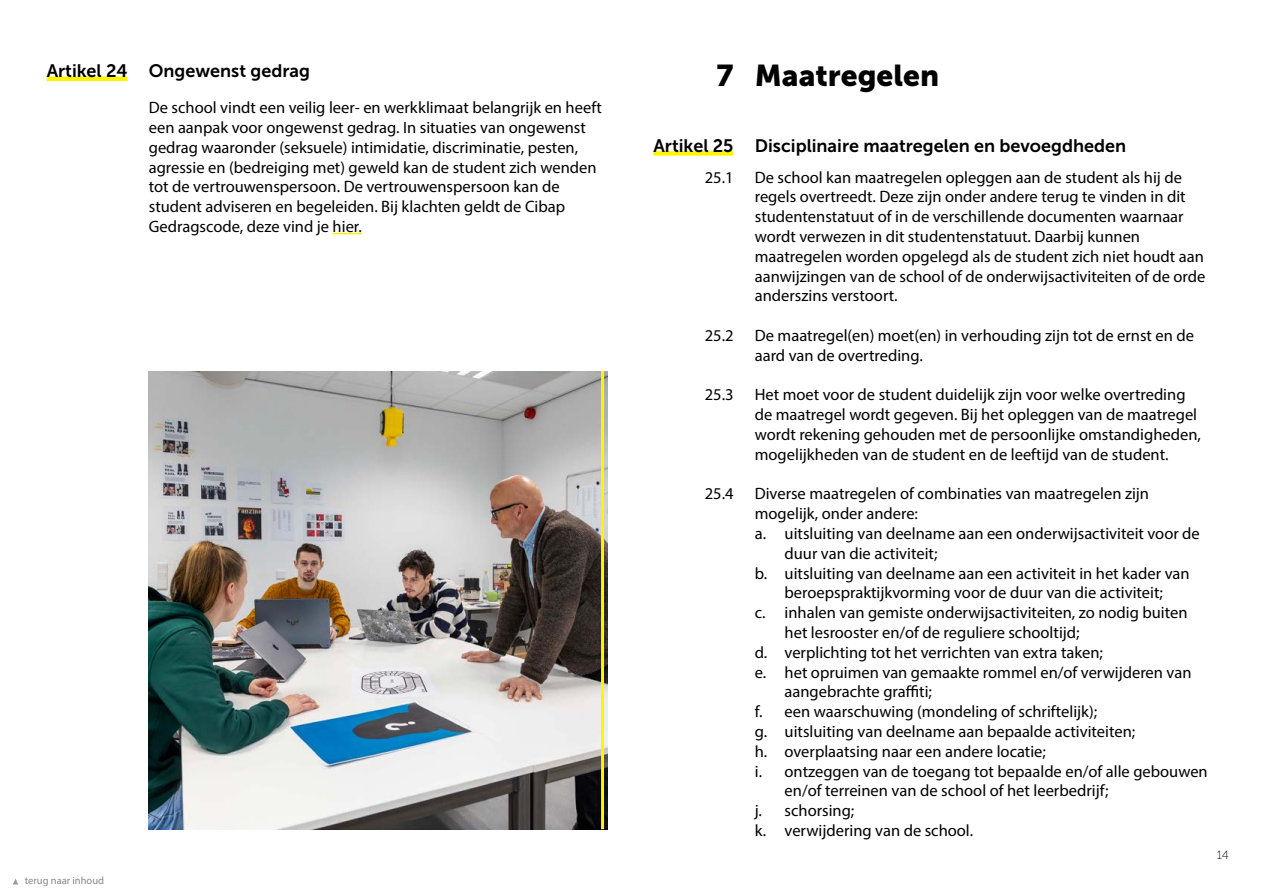
<style>
.page{position:relative;width:1263px;height:893px;background:#fff}
.page>*{position:absolute;margin:0;border:0;box-sizing:border-box;transform-origin:0 0}
._03-Kop_20_pt{font:30px "Museo Sans 900";color:#000}
._03-Kop_13_pt_TF{font:18px "Museo Sans 700";color:#000}
._04-Tekstkop_opsom{font:16.5px/19.8px "Myriad Pro";color:#000}
._05-tekst_opsom_a-b{font:16.5px/19.8px "Myriad Pro";color:#000}
._00-Tekst{font:16.5px/19.8px "Myriad Pro";color:#000}
.t1{font:12px "Museo Sans 100";color:#000}
.t2{font:10.5px "Myriad Pro";color:#878787}
</style>
<div class="page">
<img style="left:149px;top:371px;width:458px;height:458px">
<hr style="left:601px;top:371px;width:3px;height:458px;background:#fff500">
<div style="left:653px;top:151px;width:80px;height:5px;background:#fff500"></div>
<hr style="left:47px;top:77px;width:81px;height:4px;background:#fff500">
<svg style="left:333px;top:233px;width:29px;height:1px"></svg>
<svg style="left:13px;top:879px;width:5px;height:5px"></svg>
<p class="_03-Kop_13_pt_TF" style="left:47px;top:61px;width:265px">Artikel 24 Ongewenst gedrag</p>
<p class="_00-Tekst" style="left:149px;top:98px;width:454px">De school vindt een veilig leer- en werkklimaat belangrijk en heeft een aanpak voor ongewenst gedrag. In situaties van ongewenst gedrag waaronder (seksuele) intimidatie, discriminatie, pesten, agressie en (bedreiging met) geweld kan de student zich wenden tot de vertrouwenspersoon. De vertrouwenspersoon kan de student adviseren en begeleiden. Bij klachten geldt de Cibap Gedragscode, deze vind je hier.</p>
<p class="t2" style="left:25px;top:874px;width:81px">terug naar inhoud</p>
<p class="_03-Kop_20_pt" style="left:716px;top:59px;width:224px">7 Maatregelen</p>
<p class="_03-Kop_13_pt_TF" style="left:653px;top:136px;width:474px">Artikel 25 Disciplinaire maatregelen en bevoegdheden</p>
<p class="_04-Tekstkop_opsom" style="left:705px;top:167px;width:30px">25.1</p>
<p class="_04-Tekstkop_opsom" style="left:755px;top:167px;width:452px">De school kan maatregelen opleggen aan de student als hij de regels overtreedt. Deze zijn onder andere terug te vinden in dit studentenstatuut of in de verschillende documenten waarnaar wordt verwezen in dit studentenstatuut. Daarbij kunnen maatregelen worden opgelegd als de student zich niet houdt aan aanwijzingen van de school of de onderwijsactiviteiten of de orde anderszins verstoort.</p>
<p class="_04-Tekstkop_opsom" style="left:705px;top:325px;width:30px">25.2</p>
<p class="_04-Tekstkop_opsom" style="left:755px;top:325px;width:441px">De maatregel(en) moet(en) in verhouding zijn tot de ernst en de aard van de overtreding.</p>
<p class="_04-Tekstkop_opsom" style="left:705px;top:385px;width:30px">25.3</p>
<p class="_04-Tekstkop_opsom" style="left:755px;top:385px;width:448px">Het moet voor de student duidelijk zijn voor welke overtreding de maatregel wordt gegeven. Bij het opleggen van de maatregel wordt rekening gehouden met de persoonlijke omstandigheden, mogelijkheden van de student en de leeftijd van de student.</p>
<p class="_04-Tekstkop_opsom" style="left:705px;top:484px;width:30px">25.4</p>
<p class="_04-Tekstkop_opsom" style="left:755px;top:484px;width:396px">Diverse maatregelen of combinaties van maatregelen zijn mogelijk, onder andere:</p>
<p class="_05-tekst_opsom_a-b" style="left:784px;top:523px;width:417px;text-indent:-30px">a. uitsluiting van deelname aan een onderwijsactiviteit voor de duur van die activiteit;</p>
<p class="_05-tekst_opsom_a-b" style="left:755px;top:563px;width:436px;text-align:center">b. uitsluiting van deelname aan een activiteit in het kader van beroepspraktijkvorming voor de duur van die activiteit;</p>
<p class="_05-tekst_opsom_a-b" style="left:784px;top:602px;width:404px;text-indent:-30px">c. inhalen van gemiste onderwijsactiviteiten, zo nodig buiten het lesrooster en/of de reguliere schooltijd;</p>
<p class="_05-tekst_opsom_a-b" style="left:755px;top:642px;width:350px">d. verplichting tot het verrichten van extra taken;</p>
<p class="_05-tekst_opsom_a-b" style="left:784px;top:662px;width:408px;text-indent:-30px">e. het opruimen van gemaakte rommel en/of verwijderen van aangebrachte graffiti;</p>
<p class="_05-tekst_opsom_a-b" style="left:755px;top:701px;width:344px">f. een waarschuwing (mondeling of schriftelijk);</p>
<p class="_05-tekst_opsom_a-b" style="left:755px;top:721px;width:382px">g. uitsluiting van deelname aan bepaalde activiteiten;</p>
<p class="_05-tekst_opsom_a-b" style="left:755px;top:741px;width:293px">h. overplaatsing naar een andere locatie;</p>
<p class="_05-tekst_opsom_a-b" style="left:784px;top:761px;width:425px;text-indent:-30px">i. ontzeggen van de toegang tot bepaalde en/of alle gebouwen en/of terreinen van de school of het leerbedrijf;</p>
<p class="_05-tekst_opsom_a-b" style="left:755px;top:800px;width:101px">j. schorsing;</p>
<p class="_05-tekst_opsom_a-b" style="left:755px;top:820px;width:220px">k. verwijdering van de school.</p>
<p class="t1" style="left:1217px;top:848px;width:14px">14</p>
</div>
